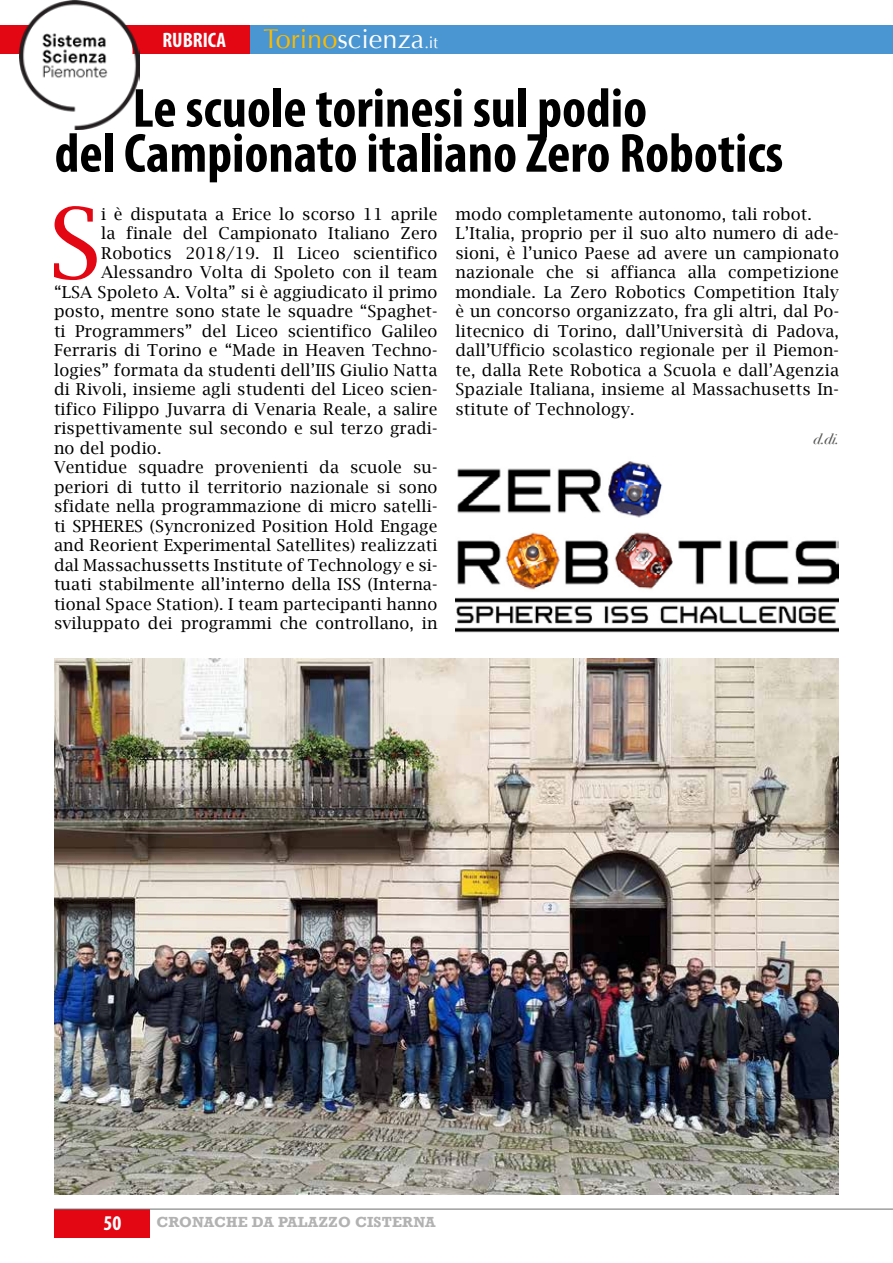
<style>
.page{position:relative;width:893px;height:1263px;background:#fff}
.page>*{position:absolute;margin:0;border:0;box-sizing:border-box;transform-origin:0 0}
.t1{font:97.5px "Lucida Bright";color:#e30613}
.t2{font:700 condensed 55.5px/45px "Myriad Pro";color:#000}
.t3{font:27px "Optima";color:#fff}
.t4{font:700 condensed 21px "Myriad Pro";color:#fff}
.t5{font:16.5px/19.5px "Lucida Bright";letter-spacing:.01em;color:#000}
.t6{font:700 15px "Rockwell";letter-spacing:.01em;color:#b3b2b2}
.t7{font:italic 15px "Bodoni Svty Two ITCTT";color:#575756}
.s1{color:#fbba00}
.s2{font-size:16.5px}
</style>
<div class="page">
<div style="left:250px;top:25px;width:643px;height:29px;background:#4a96d2"></div>
<div style="left:0;top:25px;width:250px;height:29px;background:#e30613"></div>
<div style="left:54px;top:1209px;width:96px;height:28px;background:#e30613"></div>
<hr style="left:54px;top:1209px;width:839px;height:1px;background:#706f6f">
<img style="left:19px;top:0;width:120px;height:130px">
<img style="left:54px;top:659px;width:785px;height:535px">
<img style="left:455px;top:461px;width:384px;height:172px">
<p class="t4" style="left:162px;top:27px;width:65px">RUBRICA</p>
<h3 class="t3" style="left:263px;top:23px;width:176px"><span class="s1">Torino</span>scienza<span class="s2">.it</span></h3>
<h2 class="t2" style="left:55px;top:85px;width:730px;text-indent:78px">Le scuole torinesi sul podio<br>del Campionato italiano Zero Robotics</h2>
<h1 class="t1" style="left:48px;top:188px;width:54px">S</h1>
<p class="t5" style="left:101px;top:204px;width:338px">i è disputata a Erice lo scorso 11 aprile</p>
<p class="t5" style="left:455px;top:204px;width:385px">modo completamente autonomo, tali robot.<br>L’Italia, proprio per il suo alto numero di ade&shy;sioni, è l’unico Paese ad avere un campionato nazionale che si affianca alla competizione mondiale. La Zero Robotics Competition Italy è un concorso organizzato, fra gli altri, dal Po&shy;litecnico di Torino, dall’Università di Padova, dall’Ufficio scolastico regionale per il Piemon&shy;te, dalla Rete Robotica a Scuola e dall’Agenzia Spaziale Italiana, insieme al Massachusetts In&shy;stitute of Technology.</p>
<p class="t7" style="left:813px;top:426px;width:27px">d.di.</p>
<p class="t5" style="left:101px;top:224px;width:338px">la finale del Campionato Italiano Zero</p>
<p class="t5" style="left:101px;top:243px;width:338px">Robotics 2018/19. Il Liceo scientifico</p>
<p class="t5" style="left:101px;top:263px;width:338px">Alessandro Volta di Spoleto con il team</p>
<p class="t5" style="left:54px;top:282px;width:385px">“LSA Spoleto A. Volta” si è aggiudicato il primo</p>
<p class="t5" style="left:54px;top:302px;width:385px">posto, mentre sono state le squadre “Spaghet-</p>
<p class="t5" style="left:54px;top:321px;width:385px">ti Programmers” del Liceo scientifico Galileo</p>
<p class="t5" style="left:54px;top:341px;width:385px">Ferraris di Torino e “Made in Heaven Techno-</p>
<p class="t5" style="left:54px;top:360px;width:385px">logies” formata da studenti dell’IIS Giulio Natta</p>
<p class="t5" style="left:54px;top:380px;width:385px">di Rivoli, insieme agli studenti del Liceo scien-</p>
<p class="t5" style="left:54px;top:399px;width:385px">tifico Filippo Juvarra di Venaria Reale, a salire</p>
<p class="t5" style="left:54px;top:419px;width:385px">rispettivamente sul secondo e sul terzo gradi-</p>
<p class="t5" style="left:54px;top:438px;width:109px">no del podio.</p>
<p class="t5" style="left:54px;top:458px;width:385px">Ventidue squadre provenienti da scuole su-</p>
<p class="t5" style="left:54px;top:477px;width:385px">periori di tutto il territorio nazionale si sono</p>
<p class="t5" style="left:54px;top:497px;width:385px">sfidate nella programmazione di micro satelli-</p>
<p class="t5" style="left:54px;top:516px;width:385px">ti SPHERES (Syncronized Position Hold Engage</p>
<p class="t5" style="left:54px;top:536px;width:385px">and Reorient Experimental Satellites) realizzati</p>
<p class="t5" style="left:54px;top:555px;width:385px">dal Massachussetts Institute of Technology e si-</p>
<p class="t5" style="left:54px;top:575px;width:385px">tuati stabilmente all’interno della ISS (Interna-</p>
<p class="t5" style="left:54px;top:594px;width:385px">tional Space Station). I team partecipanti hanno</p>
<p class="t5" style="left:54px;top:614px;width:385px">sviluppato dei programmi che controllano, in</p>
<p class="t4" style="left:104px;top:1210px;width:19px">50</p>
<p class="t6" style="left:156px;top:1213px;width:281px">CRONACHE DA PALAZZO CISTERNA</p>
</div>
